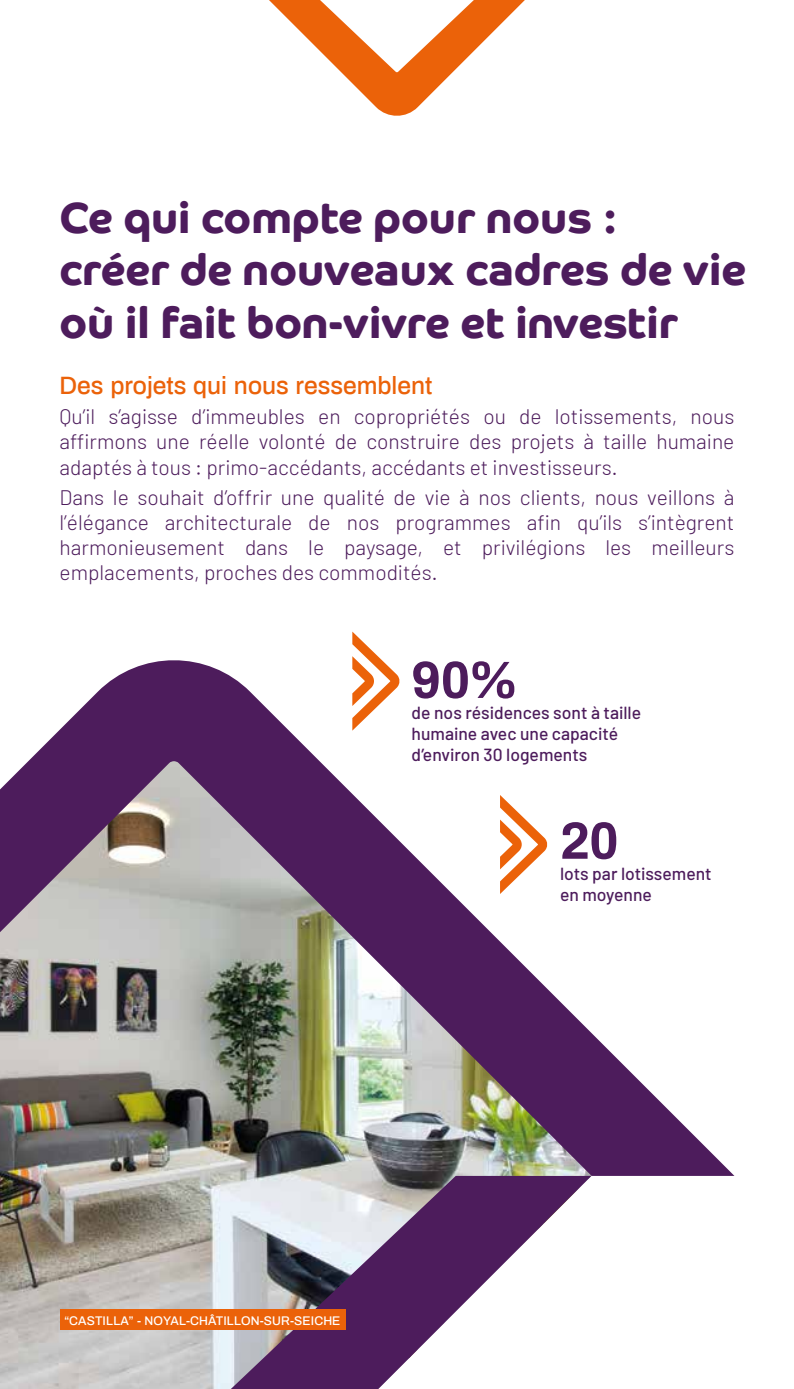
<style>
.page{position:relative;width:794px;height:1389px;background:#fff}
.page>*{position:absolute;margin:0;border:0;box-sizing:border-box;transform-origin:0 0}
.t1{font:700 52.5px "Archivo";color:#4d1c5c}
.t2{font:700 43.75px/52.5px "Co Headline";color:#4d1c5c}
.t3{font:500 24.5px "Archivo";color:#eb6209}
.t4{font:300 21px/25.2px "Barlow";color:#4d1c5c;text-align:justify}
.t5{font:500 17.5px/21px "Barlow";color:#4d1c5c}
.t6{font:500 12.25px "Archivo";letter-spacing:.01em;color:#fff}
</style>
<div class="page">
<img style="left:0;top:660px;width:734px;height:516px">
<svg style="left:0;top:1176px;width:591px;height:213px"></svg>
<svg style="left:352px;top:632px;width:48px;height:99px"></svg>
<svg style="left:500px;top:795px;width:48px;height:99px"></svg>
<div style="left:60px;top:1309px;width:285px;height:20px;background:#eb6209"></div>
<svg style="left:269px;top:0;width:256px;height:116px"></svg>
<h2 class="t2" style="left:60px;top:191px;width:688px">Ce qui compte pour nous :<br>créer de nouveaux cadres de vie où il fait bon-vivre et investir</h2>
<p class="t3" style="left:60px;top:369px;width:374px">Des projets qui nous ressemblent</p>
<p class="t4" style="left:60px;top:403px;width:676px">Qu’il s’agisse d’immeubles en copropriétés ou de lotissements, nous affirmons une réelle volonté de construire des projets à taille humaine adaptés à tous : primo-accédants, accédants et investisseurs.</p>
<p class="t4" style="left:60px;top:484px;width:676px">Dans le souhait d’offrir une qualité de vie à nos clients, nous veillons à l’élégance architecturale de nos programmes afin qu’ils s’intègrent harmonieusement dans le paysage, et privilégions les meilleurs emplacements, proches des commodités.</p>
<h1 class="t1" style="left:411px;top:644px;width:107px">90%</h1>
<p class="t5" style="left:411px;top:702px;width:231px">de nos résidences sont à taille humaine avec une capacité d’environ 30 logements</p>
<p class="t6" style="left:64px;top:1312px;width:277px">“CASTILLA” - NOYAL-CHÂTILLON-SUR-SEICHE</p>
<h1 class="t1" style="left:560px;top:804px;width:60px">20</h1>
<p class="t5" style="left:560px;top:863px;width:153px">lots par lotissement en moyenne</p>
</div>
